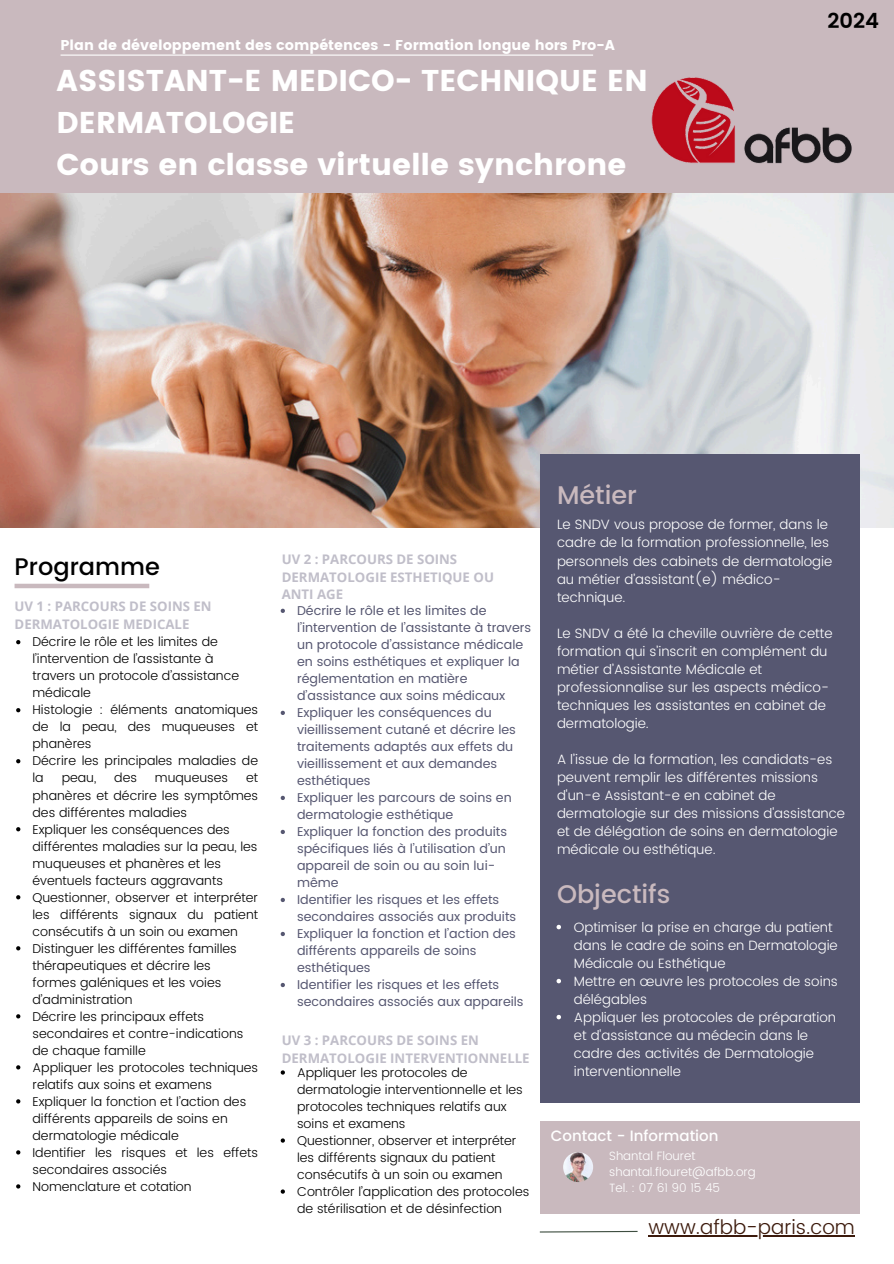
<style>
.page{position:relative;width:894px;height:1264px;background:#fff}
.page>*{position:absolute;margin:0;border:0;box-sizing:border-box;transform-origin:0 0}
.t1{font:30px/41.7px "Poppins";color:#fff}
.t2{font:500 25.5px "Poppins";color:#c9b9be}
.t3{font:500 24px "Poppins";color:#000}
.t4{font:600 21px "Poppins";color:#000}
.t5{font:300 19.95px "Poppins";color:#3c1a0c}
.t6{font:500 15px "Poppins";color:#fff}
.t7{font:14.25px "Poppins";color:#fff}
.t8{font:300 13.5px/18px "Poppins";color:#fff}
.t9{font:700 13.2px/17.7px "Open Sans";color:#c0bec9}
.t10{font:300 12.75px/17px "Poppins";color:#000}
.t11{font:12.75px/17px "Poppins";color:#565771}
.t12{font:300 12px "Poppins";color:#fff}
</style>
<div class="page">
<img style="left:0;top:193px;width:893px;height:334px">
<div style="left:0;top:0;width:893px;height:193px;background:#c9b9be"></div>
<div style="left:539px;top:454px;width:320px;height:648px;background:#565771"></div>
<hr style="left:61px;top:55px;width:532px;height:1px;background:#fff">
<svg style="left:539px;top:1230px;width:99px;height:3px"></svg>
<img style="left:651px;top:77px;width:201px;height:87px">
<div style="left:539px;top:1120px;width:320px;height:93px;background:#c9b9be"></div>
<img style="left:563px;top:1151px;width:30px;height:30px;border-radius:50%">
<div style="left:15px;top:583px;width:134px;height:5px;background:#c9b9be"></div>
<svg style="left:556px;top:924px;width:5px;height:5px"></svg>
<svg style="left:556px;top:978px;width:5px;height:5px"></svg>
<svg style="left:556px;top:1014px;width:5px;height:5px"></svg>
<hr style="left:648px;top:1234px;width:206px;height:2px;background:#3c1a0c">
<svg style="left:16px;top:640px;width:4px;height:4px"></svg>
<svg style="left:16px;top:708px;width:4px;height:4px"></svg>
<svg style="left:16px;top:759px;width:4px;height:4px"></svg>
<svg style="left:16px;top:827px;width:4px;height:4px"></svg>
<svg style="left:16px;top:895px;width:4px;height:4px"></svg>
<svg style="left:16px;top:946px;width:4px;height:4px"></svg>
<svg style="left:16px;top:1014px;width:4px;height:4px"></svg>
<svg style="left:16px;top:1065px;width:4px;height:4px"></svg>
<svg style="left:16px;top:1099px;width:4px;height:4px"></svg>
<svg style="left:16px;top:1150px;width:4px;height:4px"></svg>
<svg style="left:16px;top:1184px;width:4px;height:4px"></svg>
<svg style="left:280px;top:608px;width:5px;height:5px"></svg>
<svg style="left:280px;top:710px;width:5px;height:5px"></svg>
<svg style="left:280px;top:795px;width:5px;height:5px"></svg>
<svg style="left:280px;top:829px;width:5px;height:5px"></svg>
<svg style="left:280px;top:897px;width:5px;height:5px"></svg>
<svg style="left:280px;top:931px;width:5px;height:5px"></svg>
<svg style="left:280px;top:982px;width:5px;height:5px"></svg>
<svg style="left:280px;top:1070px;width:5px;height:4px"></svg>
<svg style="left:280px;top:1138px;width:5px;height:4px"></svg>
<svg style="left:280px;top:1189px;width:5px;height:4px"></svg>
<h1 class="t7" style="left:61px;top:37px;width:555px">Plan de développement des compétences - Formation longue hors Pro-A</h1>
<p class="t1" style="left:57px;top:60px;width:592px">ASSISTANT-E MEDICO- TECHNIQUE EN<br>DERMATOLOGIE<br>Cours en classe virtuelle synchrone</p>
<h4 class="t4" style="left:827px;top:9px;width:53px">2024</h4>
<p class="t3" style="left:15px;top:553px;width:147px">Programme</p>
<p class="t9" style="left:15px;top:597px;width:198px">UV 1 : PARCOURS DE SOINS EN<br>DERMATOLOGIE MEDICALE</p>
<p class="t10" style="left:32px;top:633px;width:208px">Décrire le rôle et les limites de l’intervention de l’assistante à travers un protocole d’assistance médicale</p>
<p class="t10" style="left:32px;top:701px;width:227px;text-align:justify">Histologie : éléments anatomiques de la peau, des muqueuses et phanères</p>
<p class="t10" style="left:32px;top:752px;width:227px">Décrire les principales maladies de la</p>
<p class="t10" style="left:62px;top:769px;width:36px">peau,</p>
<p class="t10" style="left:114px;top:769px;width:24px">des</p>
<p class="t10" style="left:155px;top:769px;width:75px">muqueuses</p>
<p class="t10" style="left:32px;top:769px;width:227px;text-align:justify;text-indent:213px">et phanères et décrire les symptômes des différentes maladies</p>
<p class="t10" style="left:32px;top:820px;width:226px">Expliquer les conséquences des différentes maladies sur la peau, les muqueuses et phanères et les éventuels facteurs aggravants</p>
<p class="t10" style="left:32px;top:888px;width:227px;text-align:justify">Questionner, observer et interpréter les différents signaux du patient consécutifs à un soin ou examen</p>
<p class="t10" style="left:32px;top:939px;width:206px">Distinguer les différentes familles thérapeutiques et décrire les formes galéniques et les voies d’administration</p>
<p class="t10" style="left:32px;top:1007px;width:212px">Décrire les principaux effets secondaires et contre-indications de chaque famille</p>
<p class="t10" style="left:32px;top:1058px;width:227px">Appliquer les protocoles techniques relatifs aux soins et examens</p>
<p class="t10" style="left:32px;top:1092px;width:215px">Expliquer la fonction et l’action des différents appareils de soins en dermatologie médicale</p>
<p class="t10" style="left:32px;top:1143px;width:227px">Identifier les risques et les effets secondaires associés</p>
<p class="t10" style="left:32px;top:1177px;width:161px">Nomenclature et cotation</p>
<p class="t9" style="left:282px;top:550px;width:214px">UV 2 : PARCOURS DE SOINS<br>DERMATOLOGIE ESTHETIQUE OU<br>ANTI AGE</p>
<p class="t11" style="left:297px;top:602px;width:236px">Décrire le rôle et les limites de l’intervention de l’assistante à travers un protocole d’assistance médicale en soins esthétiques et expliquer la réglementation en matière d’assistance aux soins médicaux</p>
<p class="t11" style="left:297px;top:704px;width:220px">Expliquer les conséquences du vieillissement cutané et décrire les traitements adaptés aux effets du vieillissement et aux demandes esthétiques</p>
<h6 class="t11" style="left:297px;top:789px;width:216px">Expliquer les parcours de soins en dermatologie esthétique</h6>
<p class="t11" style="left:297px;top:823px;width:211px">Expliquer la fonction des produits spécifiques liés à l’utilisation d’un appareil de soin ou au soin lui&shy;même</p>
<p class="t11" style="left:297px;top:891px;width:221px">Identifier les risques et les effets secondaires associés aux produits</p>
<p class="t11" style="left:297px;top:925px;width:220px">Expliquer la fonction et l’action des différents appareils de soins esthétiques</p>
<h5 class="t11" style="left:297px;top:976px;width:228px">Identifier les risques et les effets secondaires associés aux appareils</h5>
<p class="t9" style="left:282px;top:1031px;width:249px">UV 3 : PARCOURS DE SOINS EN<br>DERMATOLOGIE INTERVENTIONNELLE</p>
<p class="t10" style="left:297px;top:1063px;width:227px">Appliquer les protocoles de dermatologie interventionnelle et les protocoles techniques relatifs aux soins et examens</p>
<p class="t10" style="left:297px;top:1131px;width:221px">Questionner, observer et interpréter les différents signaux du patient consécutifs à un soin ou examen</p>
<p class="t10" style="left:297px;top:1182px;width:234px">Contrôler l’application des protocoles de stérilisation et de désinfection</p>
<h6 class="t2" style="left:557px;top:480px;width:81px">Métier</h6>
<h2 class="t8" style="left:557px;top:516px;width:277px">Le SNDV vous propose de former, dans le cadre de la formation professionnelle, les personnels des cabinets de dermatologie au métier d’assistant(e) médico&shy;technique.</h2>
<h6 class="t8" style="left:557px;top:624px;width:277px">Le SNDV a été la cheville ouvrière de cette formation qui s’inscrit en complément du métier d’Assistante Médicale et professionnalise sur les aspects médico&shy;techniques les assistantes en cabinet de dermatologie.</h6>
<p class="t8" style="left:557px;top:750px;width:289px">A l’issue de la formation, les candidats-es peuvent remplir les différentes missions d'un-e Assistant-e en cabinet de dermatologie sur des missions d'assistance et de délégation de soins en dermatologie médicale ou esthétique.</p>
<p class="t2" style="left:557px;top:879px;width:115px">Objectifs</p>
<h2 class="t8" style="left:573px;top:917px;width:265px">Optimiser la prise en charge du patient dans le cadre de soins en Dermatologie<br>Médicale ou Esthétique</h2>
<p class="t8" style="left:573px;top:971px;width:265px">Mettre en œuvre les protocoles de soins délégables</p>
<p class="t8" style="left:573px;top:1007px;width:264px">Appliquer les protocoles de préparation et d'assistance au médecin dans le cadre des activités de Dermatologie interventionnelle</p>
<h2 class="t6" style="left:550px;top:1127px;width:169px">Contact - Information</h2>
<p class="t12" style="left:609px;top:1148px;width:88px">Shantal Flouret</p>
<p class="t12" style="left:609px;top:1164px;width:148px">shantal.flouret@afbb.org</p>
<p class="t12" style="left:609px;top:1180px;width:112px">Tel. : 07 61 90 15 45</p>
<p class="t5" style="left:648px;top:1215px;width:208px">www.afbb-paris.com</p>
</div>
